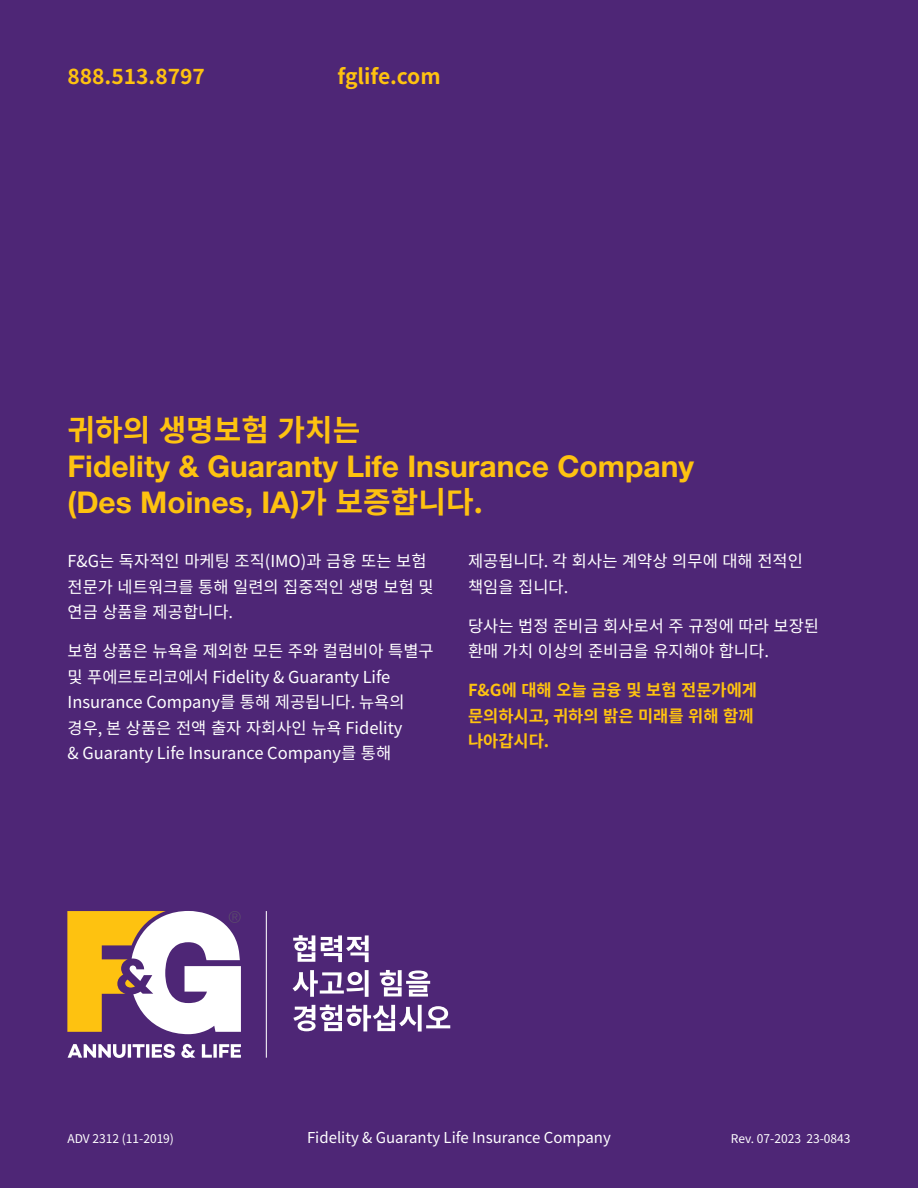
<style>
.page{position:relative;width:918px;height:1188px;background:#4e2676}
.page>*{position:absolute;margin:0;border:0;box-sizing:border-box;transform-origin:0 0}
.t1{font:700 30px/36px "Helvetica Neue LT Std";color:#fec210}
.t2{font:700 30px "Noto Sans CJ Kkr";color:#fec210}
.t3{font:700 21px "Noto Sans CJ Kkr";color:#fec210}
.t4{font:16.5px/25.5px "Noto Sans CJ Kkr";color:#fff}
.t5{font:700 16.5px/25.5px "Noto Sans CJ Kkr";color:#fec210}
.t6{font:15px "Noto Sans CJ Kkr";color:#fff}
.t7{font:12px "Noto Sans CJ Kkr";color:#fff}
.s1{font-family:"Noto Sans CJ Kkr"}
</style>
<div class="page">
<svg style="left:68px;top:1044px;width:173px;height:14px"></svg>
<hr style="left:266px;top:911px;width:1px;height:147px;background:#fff">
<svg style="left:293px;top:935px;width:22px;height:27px"></svg>
<svg style="left:321px;top:935px;width:48px;height:27px"></svg>
<svg style="left:293px;top:970px;width:76px;height:27px"></svg>
<svg style="left:380px;top:970px;width:50px;height:27px"></svg>
<svg style="left:293px;top:1005px;width:157px;height:27px"></svg>
<svg style="left:67px;top:911px;width:174px;height:123px"></svg>
<p class="t3" style="left:68px;top:65px;width:139px">888.513.8797</p>
<p class="t3" style="left:337px;top:65px;width:105px">fglife.com</p>
<h1 class="t2" style="left:68px;top:413px;width:294px">귀하의 생명보험 가치는</h1>
<h1 class="t1" style="left:68px;top:447px;width:628px">Fidelity &amp; Guaranty Life Insurance Company (Des Moines, IA)<span class="s1">가 보증합니다.</span></h1>
<p class="t4" style="left:68px;top:549px;width:368px">F&amp;G는 독자적인 마케팅 조직(IMO)과 금융 또는 보험 전문가 네트워크를 통해 일련의 집중적인 생명 보험 및 연금 상품을 제공합니다.</p>
<p class="t4" style="left:68px;top:639px;width:368px">보험 상품은 뉴욕을 제외한 모든 주와 컬럼비아 특별구 및 푸에르토리코에서 Fidelity &amp; Guaranty Life<br>Insurance Company를 통해 제공됩니다. 뉴욕의 경우, 본 상품은 전액 출자 자회사인 뉴욕 Fidelity<br>&amp; Guaranty Life Insurance Company를 통해</p>
<p class="t4" style="left:468px;top:549px;width:336px">제공됩니다. 각 회사는 계약상 의무에 대해 전적인 책임을 집니다.</p>
<p class="t4" style="left:468px;top:613px;width:353px">당사는 법정 준비금 회사로서 주 규정에 따라 보장된 환매 가치 이상의 준비금을 유지해야 합니다.</p>
<p class="t5" style="left:468px;top:678px;width:291px">F&amp;G에 대해 오늘 금융 및 보험 전문가에게 문의하시고, 귀하의 밝은 미래를 위해 함께 나아갑시다.</p>
<p class="t7" style="left:68px;top:1132px;width:108px">ADV 2312 (11-2019)</p>
<p class="t6" style="left:307px;top:1129px;width:305px">Fidelity &amp; Guaranty Life Insurance Company</p>
<p class="t7" style="left:731px;top:1132px;width:121px">Rev. 07-2023 23-0843</p>
</div>
